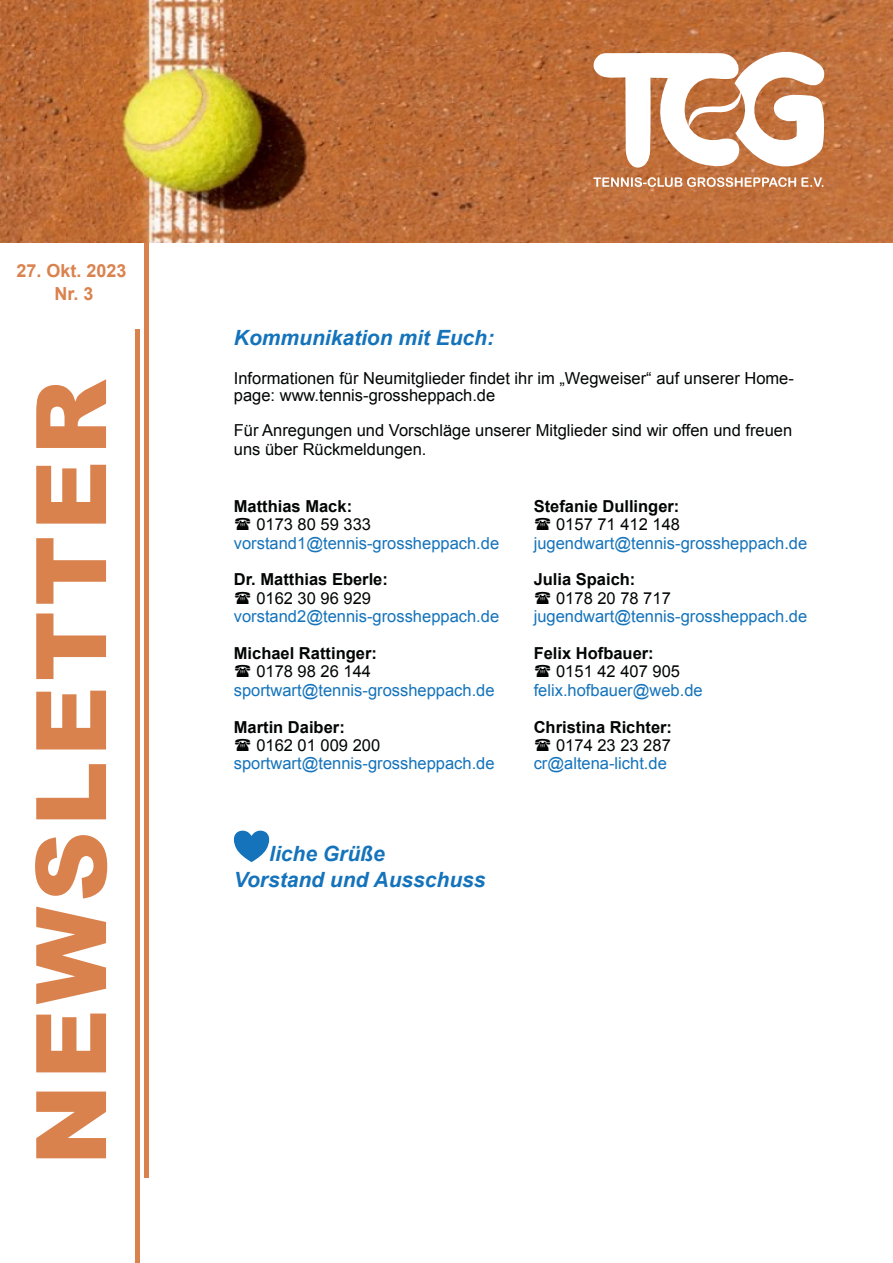
<style>
.page{position:relative;width:893px;height:1263px;background:#fff}
.page>*{position:absolute;margin:0;border:0;box-sizing:border-box;transform-origin:0 0}
.t1{font:900 97.5px "Arial";letter-spacing:.05em;color:#da824e}
.t2{font:italic 700 21px/26.1px "Arial";color:#1473bb}
.t3{font:700 18px/23.1px "Arial";color:#da824e;text-align:center}
.t4{font:16.5px/18.5px "Arial";color:#1473bb}
.t5{font:16.5px/17.1px "Arial";color:#030505}
.s1{font-weight:700;color:#030505}
.s2{color:#030505}
</style>
<div class="page">
<hr style="left:145px;top:213px;width:4px;height:965px;background:#da824e">
<img style="left:0;top:0;width:893px;height:243px">
<hr style="left:136px;top:330px;width:4px;height:933px;background:#da824e">
<svg style="left:591px;top:36px;width:236px;height:154px"></svg>
<svg style="left:233px;top:830px;width:37px;height:32px"></svg>
<p class="t3" style="left:16px;top:261px;width:112px">27. Okt. 2023<br>Nr. 3</p>
<h1 class="t1" style="left:36px;top:1165px;width:787px;rotate:-90deg">NEWSLETTER</h1>
<p class="t2" style="left:234px;top:326px;width:262px">Kommunikation mit Euch:</p>
<p class="t5" style="left:234px;top:371px;width:562px">Informationen für Neumitglieder findet ihr im „Wegweiser“ auf unserer Home&shy;page: www.tennis-grossheppach.de</p>
<p class="t5" style="left:234px;top:423px;width:560px;line-height:18.5px">Für Anregungen und Vorschläge unserer Mitglieder sind wir offen und freuen uns über Rückmeldungen.</p>
<p class="t4" style="left:234px;top:498px;width:267px"><span class="s1">Matthias Mack:<br></span><span class="s2">☎ 0173 80 59 333 </span>vorstand1@tennis-grossheppach.de</p>
<p class="t4" style="left:234px;top:572px;width:267px"><span class="s1">Dr. Matthias Eberle:<br></span><span class="s2">☎ 0162 30 96 929 </span>vorstand2@tennis-grossheppach.de</p>
<p class="t4" style="left:234px;top:645px;width:262px"><span class="s1">Michael Rattinger:<br></span><span class="s2">☎ 0178 98 26 144 </span>sportwart@tennis-grossheppach.de</p>
<p class="t4" style="left:234px;top:719px;width:262px"><span class="s1">Martin Daiber:<br></span><span class="s2">☎ 0162 01 009 200 </span>sportwart@tennis-grossheppach.de</p>
<p class="t2" style="left:234px;top:843px;width:253px;text-indent:35px">liche Grüße<br>Vorstand und Ausschuss</p>
<p class="t4" style="left:534px;top:498px;width:275px"><span class="s1">Stefanie Dullinger:<br></span><span class="s2">☎ 0157 71 412 148 </span>jugendwart@tennis-grossheppach.de</p>
<p class="t4" style="left:534px;top:572px;width:275px"><span class="s1">Julia Spaich:<br></span><span class="s2">☎ 0178 20 78 717 </span>jugendwart@tennis-grossheppach.de</p>
<p class="t4" style="left:534px;top:645px;width:171px"><span class="s1">Felix Hofbauer:<br></span><span class="s2">☎ 0151 42 407 905 </span>felix.hofbauer@web.de</p>
<p class="t4" style="left:534px;top:719px;width:140px;text-align:justify"><span class="s1">Christina Richter: </span><span class="s2">☎ 0174 23 23 287 </span>cr@altena-licht.de</p>
</div>
